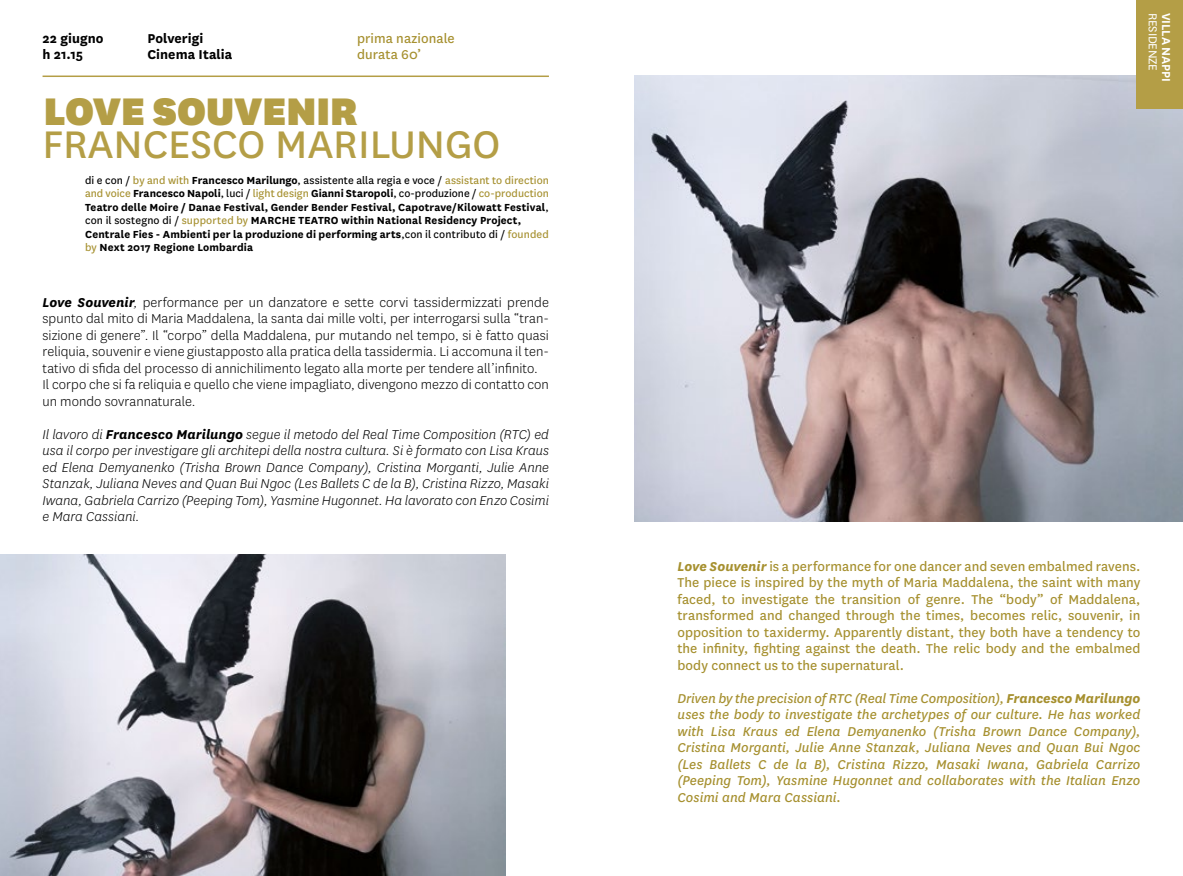
<style>
.page{position:relative;width:1183px;height:876px;background:#fff}
.page>*{position:absolute;margin:0;border:0;box-sizing:border-box;transform-origin:0 0}
.t1{font:45px "National";color:#b49e46}
.t2{font:900 45px "National";color:#b49e46}
.t3{font:300 15px/16.5px "National";letter-spacing:.005em;color:#000}
.t4{font:15px/16.5px "National";letter-spacing:.005em;color:#a6902f;text-align:justify}
.t5{font:italic 15px/16.5px "National";color:#a6902f;text-align:justify}
.t6{font:italic 300 15px/16.5px "National";color:#000;text-align:justify}
.t7{font:700 15px/16.5px "National";letter-spacing:.005em;color:#000}
.t8{font:600 13.5px "National";letter-spacing:-.01em;color:#fff}
.t9{font:13.5px "National";letter-spacing:-.01em;color:#fff}
.t10{font:700 12px/13.5px "National";letter-spacing:.01em;color:#000}
.s1{font-weight:400}
.s2{font-weight:400;color:#a6902f}
.s3{font-weight:700;font-style:italic}
.s4{font-style:italic}
.s5{font-weight:700}
</style>
<div class="page">
<img style="left:634px;top:76px;width:548px;height:445px">
<hr style="left:43px;top:76px;width:506px;height:1px;background:#b49e46">
<img style="left:0;top:554px;width:505px;height:322px">
<div style="left:1135px;top:0;width:47px;height:109px;background:#b49e46"></div>
<p class="t7" style="left:43px;top:29px;width:62px">22 giugno h 21.15</p>
<p class="t7" style="left:147px;top:29px;width:86px">Polverigi<br>Cinema Italia</p>
<p class="t4" style="left:357px;top:29px;width:99px">prima nazionale durata 60’</p>
<h1 class="t2" style="left:44px;top:80px;width:315px">LOVE SOUVENIR</h1>
<h1 class="t1" style="left:42px;top:114px;width:459px">FRANCESCO MARILUNGO</h1>
<p class="t10" style="left:85px;top:172px;width:465px"><span class="s1">di e con /</span> <span class="s2">by and with</span> Francesco Marilungo<span class="s1">, assistente alla regia e voce /</span> <span class="s2">assistant to direction and voice</span> Francesco Napoli<span class="s1">, luci /</span> <span class="s2">light design</span> Gianni Staropoli<span class="s1">, co-produzione /</span> <span class="s2">co-production </span>Teatro delle Moire / Danae Festival, Gender Bender Festival, Capotrave/Kilowatt Festival<span class="s1">, con il sostegno di /</span> <span class="s2">supported by</span> MARCHE TEATRO within National Residency Project, Centrale Fies - Ambienti per la produzione di performing arts<span class="s1">,con il contributo di /</span> <span class="s2">founded by</span> Next 2017 Regione Lombardia</p>
<p class="t3" style="left:43px;top:293px;width:508px"><span class="s3">Love Souvenir</span><span class="s4">,</span> performance per un danzatore e sette corvi tassidermizzati prende spunto dal mito di Maria Maddalena, la santa dai mille volti, per interrogarsi sulla “tran&shy;sizione di genere”. Il “corpo” della Maddalena, pur mutando nel tempo, si è fatto quasi reliquia, souvenir e viene giustapposto alla pratica della tassidermia. Li accomuna il ten&shy;tativo di sfida del processo di annichilimento legato alla morte per tendere all’infinito.<br>Il corpo che si fa reliquia e quello che viene impagliato, divengono mezzo di contatto con un mondo sovrannaturale.</p>
<p class="t6" style="left:43px;top:425px;width:508px">Il lavoro di <span class="s5">Francesco Marilungo</span> segue il metodo del Real Time Composition (RTC) ed usa il corpo per investigare gli architepi della nostra cultura. Si è formato con Lisa Kraus ed Elena Demyanenko (Trisha Brown Dance Company), Cristina Morganti, Julie Anne Stanzak, Juliana Neves and Quan Bui Ngoc (Les Ballets C de la B), Cristina Rizzo, Masaki Iwana, Gabriela Carrizo (Peeping Tom), Yasmine Hugonnet. Ha lavorato con Enzo Cosimi e Mara Cassiani.</p>
<p class="t9" style="left:1161px;top:13px;width:60px;rotate:90deg">RESIDENZE</p>
<p class="t8" style="left:1175px;top:13px;width:70px;rotate:90deg">VILLA NAPPI</p>
<p class="t4" style="left:677px;top:557px;width:464px"><span class="s3">Love Souvenir</span> is a performance for one dancer and seven embalmed ravens.<br>The piece is inspired by the myth of Maria Maddalena, the saint with many faced, to investigate the transition of genre. The “body” of Maddalena, transformed and changed through the times, becomes relic, souvenir, in opposition to taxidermy. Apparently distant, they both have a tendency to the infinity, fighting against the death. The relic body and the embalmed body connect us to the supernatural.</p>
<p class="t5" style="left:677px;top:689px;width:464px">Driven by the precision of RTC (Real Time Composition), <span class="s5">Francesco Marilungo </span>uses the body to investigate the archetypes of our culture. He has worked with Lisa Kraus ed Elena Demyanenko (Trisha Brown Dance Company), Cristina Morganti, Julie Anne Stanzak, Juliana Neves and Quan Bui Ngoc (Les Ballets C de la B), Cristina Rizzo, Masaki Iwana, Gabriela Carrizo (Peeping Tom), Yasmine Hugonnet and collaborates with the Italian Enzo Cosimi and Mara Cassiani.</p>
</div>
